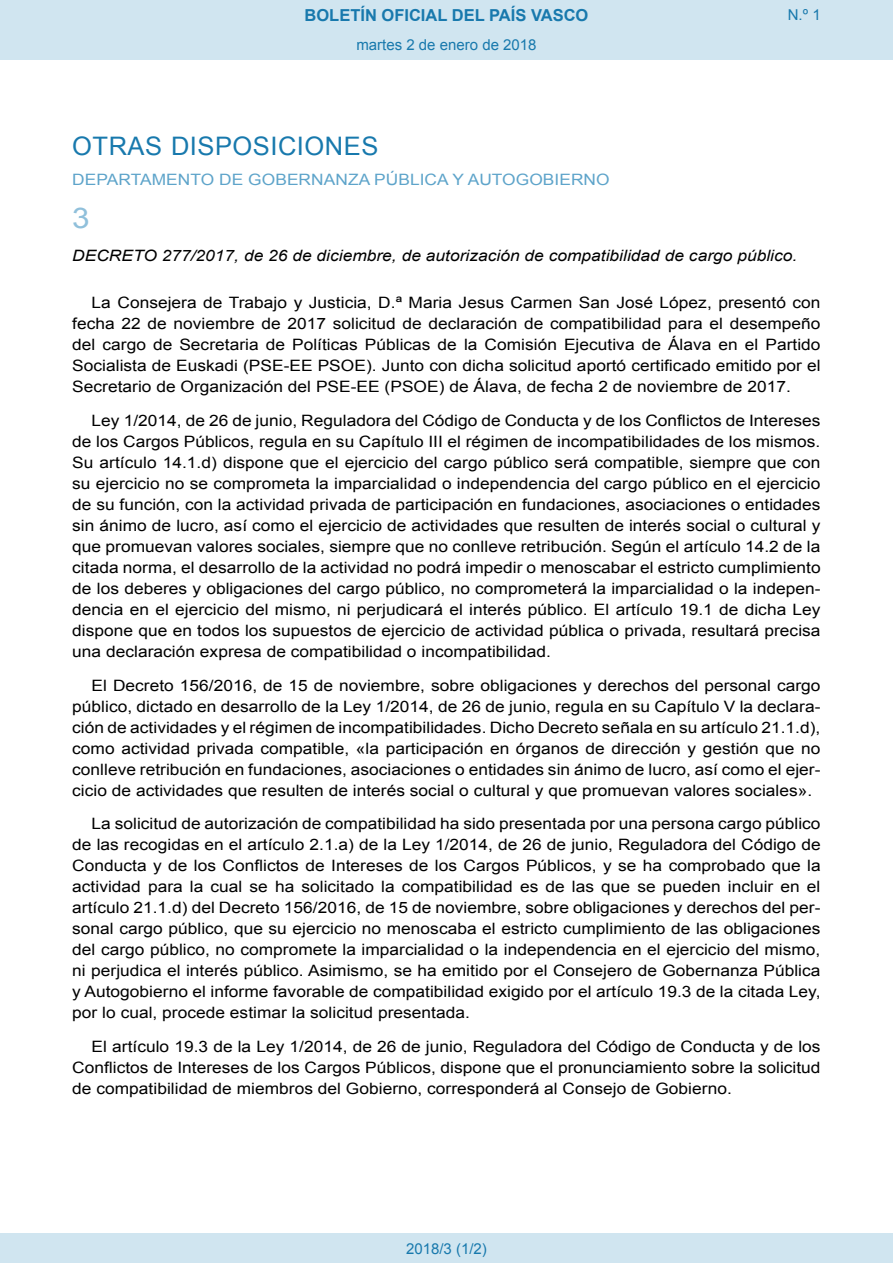
<style>
.page{position:relative;width:893px;height:1263px;background:#fff}
.page>*{position:absolute;margin:0;border:0;box-sizing:border-box;transform-origin:0 0}
.BOPVOrden{font:28.5px "Arial";color:#90c0db;scale:1.11 1}
.BOPVSeccion{font:25.5px "Arial";letter-spacing:.02em;color:#1879ad}
.t1{font:700 16.5px "Arial";color:#1879ad}
.BOPVDetalle{font:15.6px/21px "Arial";color:#000;text-align:justify;scale:1.11 1}
.BOPVTitulo{font:italic 15.6px "Arial";color:#000;scale:1.11 1}
.BOPVOrganismo{font:15.6px "Arial";letter-spacing:.005em;color:#5ea4ca;scale:1.11 1}
.Paginacion_Centro{font:15px "Arial";color:#1879ad}
</style>
<div class="page">
<div style="left:0;top:0;width:893px;height:60px;background:#d0e5f0"></div>
<div style="left:0;top:1233px;width:893px;height:30px;background:#d0e5f0"></div>
<p class="t1" style="left:305px;top:4px;width:285px">BOLETÍN OFICIAL DEL PAÍS VASCO</p>
<p class="Paginacion_Centro" style="left:356px;top:35px;width:182px">martes 2 de enero de 2018</p>
<p class="Paginacion_Centro" style="left:788px;top:5px;width:34px">N.º 1</p>
<p class="BOPVSeccion" style="left:72px;top:129px;width:308px">OTRAS DISPOSICIONES</p>
<p class="BOPVOrganismo" style="left:72px;top:169px;width:486px">DEPARTAMENTO DE GOBERNANZA PÚBLICA Y AUTOGOBIERNO</p>
<p class="BOPVOrden" style="left:72px;top:199px;width:17px">3</p>
<p class="BOPVTitulo" style="left:72px;top:246px;width:655px">DECRETO 277/2017, de 26 de diciembre, de autorización de compatibilidad de cargo público.</p>
<p class="BOPVDetalle" style="left:72px;top:292px;width:676px;text-indent:19px">La Consejera de Trabajo y Justicia, D.ª Maria Jesus Carmen San José López, presentó con fecha 22 de noviembre de 2017 solicitud de declaración de compatibilidad para el desempeño del cargo de Secretaria de Políticas Públicas de la Comisión Ejecutiva de Álava en el Partido Socialista de Euskadi (PSE-EE PSOE). Junto con dicha solicitud aportó certificado emitido por el Secretario de Organización del PSE-EE (PSOE) de Álava, de fecha 2 de noviembre de 2017.</p>
<p class="BOPVDetalle" style="left:72px;top:410px;width:676px;text-indent:19px">Ley 1/2014, de 26 de junio, Reguladora del Código de Conducta y de los Conflictos de Intereses de los Cargos Públicos, regula en su Capítulo III el régimen de incompatibilidades de los mismos.<br>Su artículo 14.1.d) dispone que el ejercicio del cargo público será compatible, siempre que con su ejercicio no se comprometa la imparcialidad o independencia del cargo público en el ejercicio de su función, con la actividad privada de participación en fundaciones, asociaciones o entidades sin ánimo de lucro, así como el ejercicio de actividades que resulten de interés social o cultural y que promuevan valores sociales, siempre que no conlleve retribución. Según el artículo 14.2 de la citada norma, el desarrollo de la actividad no podrá impedir o menoscabar el estricto cumplimiento de los deberes y obligaciones del cargo público, no comprometerá la imparcialidad o la indepen&shy;dencia en el ejercicio del mismo, ni perjudicará el interés público. El artículo 19.1 de dicha Ley dispone que en todos los supuestos de ejercicio de actividad pública o privada, resultará precisa una declaración expresa de compatibilidad o incompatibilidad.</p>
<p class="BOPVDetalle" style="left:72px;top:675px;width:676px;text-indent:19px">El Decreto 156/2016, de 15 de noviembre, sobre obligaciones y derechos del personal cargo público, dictado en desarrollo de la Ley 1/2014, de 26 de junio, regula en su Capítulo V la declara&shy;ción de actividades y el régimen de incompatibilidades. Dicho Decreto señala en su artículo 21.1.d), como actividad privada compatible, «la participación en órganos de dirección y gestión que no conlleve retribución en fundaciones, asociaciones o entidades sin ánimo de lucro, así como el ejer&shy;cicio de actividades que resulten de interés social o cultural y que promuevan valores sociales».</p>
<p class="BOPVDetalle" style="left:72px;top:813px;width:676px;text-indent:19px">La solicitud de autorización de compatibilidad ha sido presentada por una persona cargo público de las recogidas en el artículo 2.1.a) de la Ley 1/2014, de 26 de junio, Reguladora del Código de Conducta y de los Conflictos de Intereses de los Cargos Públicos, y se ha comprobado que la actividad para la cual se ha solicitado la compatibilidad es de las que se pueden incluir en el artículo 21.1.d) del Decreto 156/2016, de 15 de noviembre, sobre obligaciones y derechos del per&shy;sonal cargo público, que su ejercicio no menoscaba el estricto cumplimiento de las obligaciones del cargo público, no compromete la imparcialidad o la independencia en el ejercicio del mismo, ni perjudica el interés público. Asimismo, se ha emitido por el Consejero de Gobernanza Pública y Autogobierno el informe favorable de compatibilidad exigido por el artículo 19.3 de la citada Ley, por lo cual, procede estimar la solicitud presentada.</p>
<p class="BOPVDetalle" style="left:72px;top:1036px;width:676px;text-indent:19px">El artículo 19.3 de la Ley 1/2014, de 26 de junio, Reguladora del Código de Conducta y de los Conflictos de Intereses de los Cargos Públicos, dispone que el pronunciamiento sobre la solicitud de compatibilidad de miembros del Gobierno, corresponderá al Consejo de Gobierno.</p>
<p class="Paginacion_Centro" style="left:406px;top:1238px;width:82px">2018/3 (1/2)</p>
</div>
